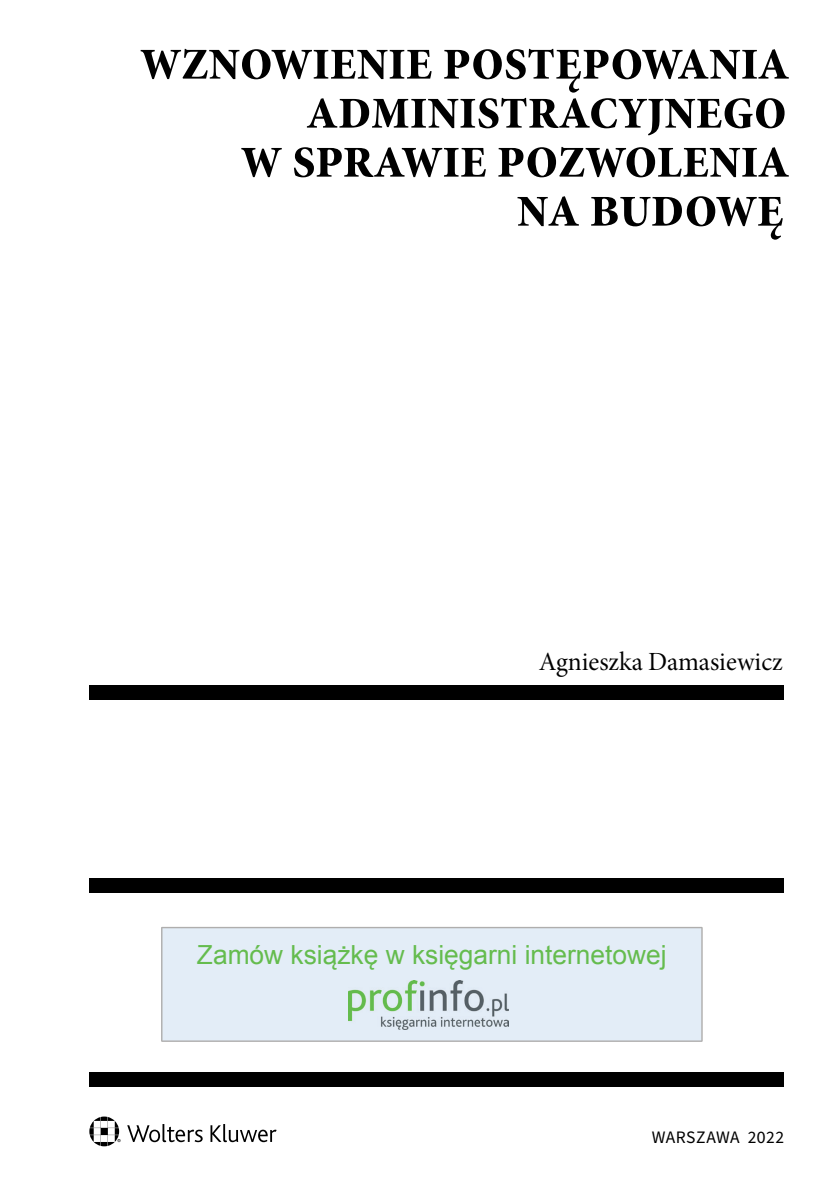
<style>
.page{position:relative;width:834px;height:1191px;background:#fff}
.page>*{position:absolute;margin:0;border:0;box-sizing:border-box;transform-origin:0 0}
.t1{font:61.25px/49px "Minion Pro Bold Cn Subh";letter-spacing:-.01em;color:#000;text-align:right}
.t2{font:26.25px "Arial";color:#65bc4e}
.t3{font:26.25px "Minion Pro Subh";color:#000}
.t4{font:17.5px "Source Sans Pro";letter-spacing:.015em;color:#000}
</style>
<div class="page">
<svg style="left:89px;top:1116px;width:187px;height:30px"></svg>
<div style="left:89px;top:1071px;width:695px;height:15px;background:#000"></div>
<div style="left:89px;top:878px;width:695px;height:15px;background:#000"></div>
<div style="left:89px;top:685px;width:695px;height:14px;background:#000"></div>
<div style="left:161px;top:927px;width:541px;height:114px;background:#e3edf7"></div>
<div style="left:170px;top:944px;width:523px;height:34px;background:#e3edf7"></div>
<div style="left:348px;top:980px;width:167px;height:52px;background:#e3edf7"></div>
<img style="left:348px;top:980px;width:160px;height:49px">
<p class="t1" style="left:140px;top:34px;width:651px">Wznowienie postępowania administracyjnego<br>w sprawie pozwolenia<br>na budowę</p>
<p class="t3" style="left:538px;top:645px;width:245px">Agnieszka Damasiewicz</p>
<p class="t2" style="left:197px;top:937px;width:471px">Zamów książkę w księgarni internetowej</p>
<p class="t4" style="left:651px;top:1125px;width:134px">WARSZAWA 2022</p>
</div>
